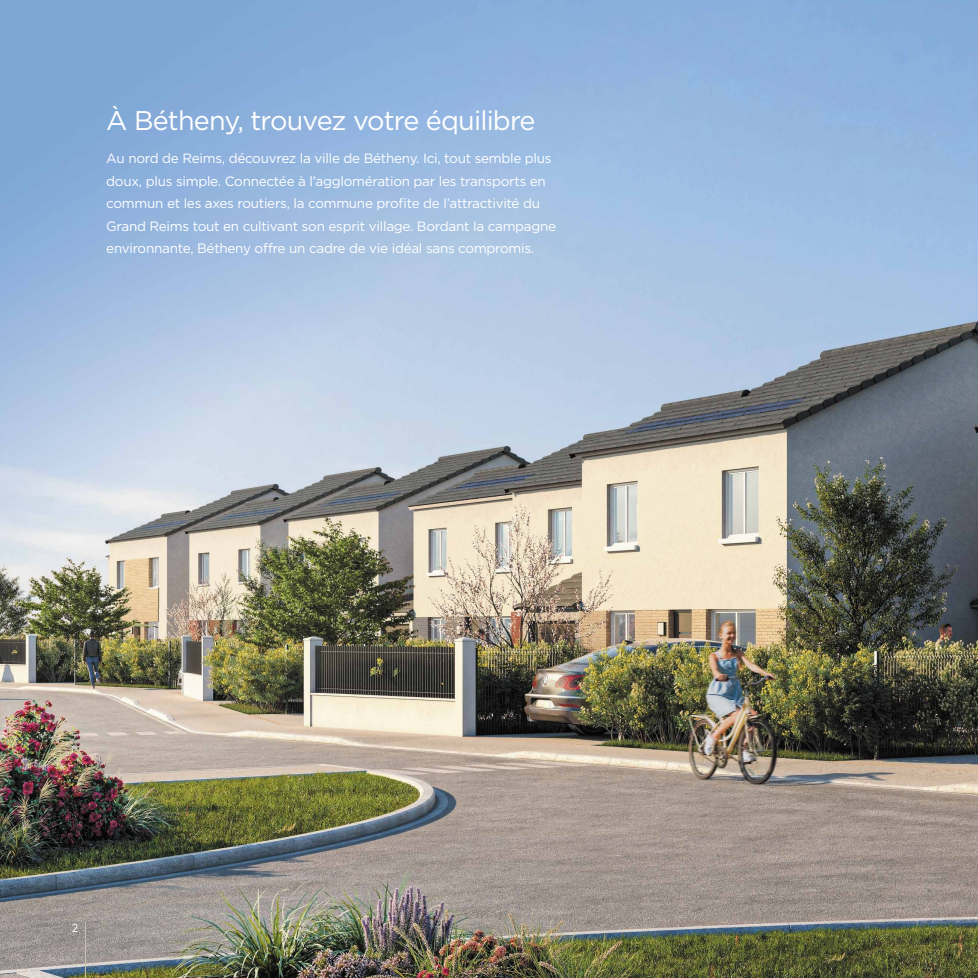
<style>
.page{position:relative;width:978px;height:978px;background:#fff}
.page>*{position:absolute;margin:0;border:0;box-sizing:border-box;transform-origin:0 0}
.t1{font:27px "Gotham";letter-spacing:-.03em;color:#fff}
.t2{font:13.5px/22.5px "Gotham";letter-spacing:-.02em;color:#fff}
.t3{font:12px "Seven One Eight";color:#fff}
</style>
<div class="page">
<img style="left:0;top:0;width:978px;height:978px">
<hr style="left:85px;top:923px;width:1px;height:55px;background:#c2bfac">
<h1 class="t1" style="left:106px;top:104px;width:431px">À Bétheny, trouvez votre équilibre</h1>
<p class="t2" style="left:106px;top:147px;width:451px">Au nord de Reims, découvrez la ville de Bétheny. Ici, tout semble plus doux, plus simple. Connectée à l’agglomération par les transports en commun et les axes routiers, la commune profite de l’attractivité du Grand Reims tout en cultivant son esprit village. Bordant la campagne environnante, Bétheny offre un cadre de vie idéal sans compromis.</p>
<p class="t3" style="left:71px;top:920px;width:9px">2</p>
</div>
